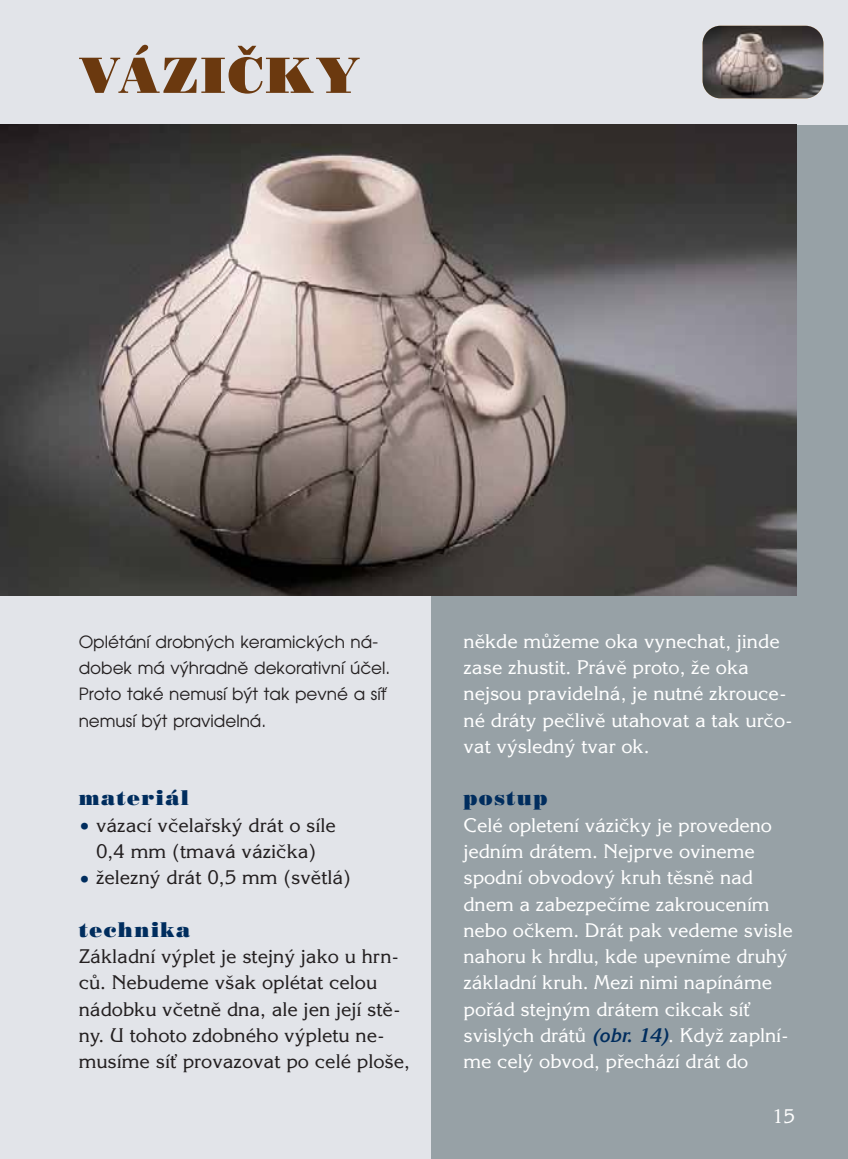
<style>
.page{position:relative;width:848px;height:1159px;background:#fff}
.page>*{position:absolute;margin:0;border:0;box-sizing:border-box;transform-origin:0 0}
.t1{font:900 50.75px "Bodoni CE Poster";letter-spacing:.035em;color:#6b390f}
.t2{font:900 21px "Bodoni CE Poster";letter-spacing:.065em;color:#002d5e}
.t3{font:19.25px/26.2px "Korinna CE";letter-spacing:-.005em;color:#fff}
.t4{font:19.25px/26.2px "Korinna CE";color:#231f20;text-align:center}
.t5{font:17.5px/26.2px "Avalon CE";color:#231f20}
.s1{color:#002d5e}
.s2{font-weight:700;font-style:italic;color:#002d5e}
</style>
<div class="page">
<div style="left:0;top:0;width:847px;height:1159px;background:#e2e4e9"></div>
<div style="left:431px;top:125px;width:416px;height:1034px;background:#97a1a6"></div>
<img style="left:0;top:125px;width:796px;height:470px">
<img style="left:702px;top:26px;width:121px;height:72px;border-radius:18px">
<h1 class="t1" style="left:79px;top:58px;width:283px">VÁZIâKY</h1>
<p class="t5" style="left:79px;top:630px;width:313px">Oplétání drobn˘ch keramick˘ch ná&shy;dobek má v˘hradnû dekorativní úãel.<br>Proto také nemusí b˘t tak pevné a síÈ nemusí b˘t pravidelná.</p>
<p class="t2" style="left:79px;top:791px;width:112px">materiál</p>
<p class="t4" style="left:79px;top:814px;width:259px"><span class="s1">•</span> vázací vãelafisk˘ drát o síle<br>0,4 mm (tmavá váziãka)</p>
<p class="t4" style="left:79px;top:866px;width:274px"><span class="s1">•</span> Ïelezn˘ drát 0,5 mm (svûtlá)</p>
<p class="t2" style="left:79px;top:922px;width:113px">technika</p>
<p class="t4" style="left:79px;top:945px;width:333px;text-align:left">Základní v˘plet je stejn˘ jako u hrn&shy;cÛ. Nebudeme v‰ak oplétat celou nádobku vãetnû dna, ale jen její stû&shy;ny. U tohoto zdobného v˘pletu ne&shy;musíme síÈ provazovat po celé plo‰e,</p>
<p class="t3" style="left:463px;top:630px;width:331px">nûkde mÛÏeme oka vynechat, jinde zase zhustit. Právû proto, Ïe oka nejsou pravidelná, je nutné zkrouce&shy;né dráty peãlivû utahovat a tak urão&shy;vat v˘sledn˘ tvar ok.</p>
<p class="t2" style="left:463px;top:791px;width:85px">postup</p>
<p class="t3" style="left:463px;top:814px;width:331px">Celé opletení váziãky je provedeno jedním drátem. Nejprve ovineme spodní obvodov˘ kruh tûsnû nad dnem a zabezpeãíme zakroucením nebo oãkem. Drát pak vedeme svisle nahoru k hrdlu, kde upevníme druh˘ základní kruh. Mezi nimi napínáme pofiád stejn˘m drátem cikcak síÈ svisl˘ch drátÛ <span class="s2">(obr. 14)</span>. KdyÏ zaplní&shy;me cel˘ obvod, pfiechází drát do</p>
<p class="t3" style="left:771px;top:1105px;width:25px">15</p>
</div>
